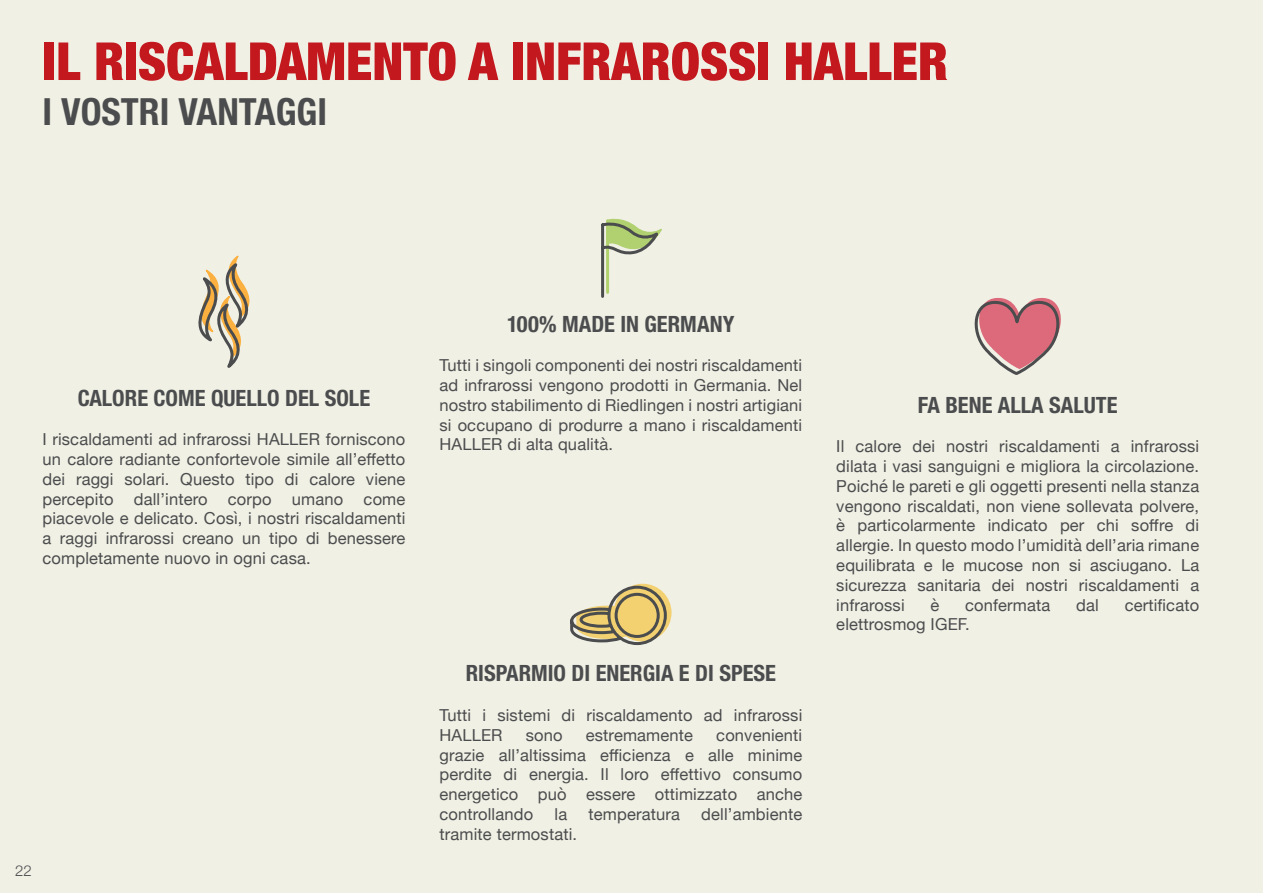
<style>
.page{position:relative;width:1263px;height:893px;background:#f0f0e5}
.page>*{position:absolute;margin:0;border:0;box-sizing:border-box;transform-origin:0 0}
.t1{font:900 condensed 52.5px "Helvetica Neue LT Std";color:#c2181e}
.t2{font:700 condensed 37.5px "Helvetica Neue LT Std";color:#4b4c4d}
.t3{font:700 condensed 22.5px "Helvetica Neue LT Std";color:#4b4c4d}
.t4{font:16.5px/19.8px "Helvetica Neue";letter-spacing:.01em;color:#4b4c4d;text-align:justify}
.t5{font:300 15px "Helvetica Neue";color:#4b4c4d}
</style>
<div class="page">
<svg style="left:601px;top:218px;width:61px;height:80px"></svg>
<svg style="left:198px;top:255px;width:52px;height:113px"></svg>
<svg style="left:570px;top:584px;width:98px;height:62px"></svg>
<svg style="left:974px;top:298px;width:87px;height:77px"></svg>
<h1 class="t1" style="left:43px;top:29px;width:907px">IL RISCALDAMENTO A INFRAROSSI HALLER</h1>
<h2 class="t2" style="left:43px;top:89px;width:286px">I VOSTRI VANTAGGI</h2>
<h3 class="t3" style="left:78px;top:384px;width:294px">CALORE COME QUELLO DEL SOLE</h3>
<p class="t4" style="left:43px;top:430px;width:364px">I riscaldamenti ad infrarossi HALLER forniscono un calore radiante confortevole simile all’effetto dei raggi solari. Questo tipo di calore viene percepito dall’intero corpo umano come piacevole e delicato. Così, i nostri riscaldamenti a raggi infrarossi creano un tipo di benessere completamente nuovo in ogni casa.</p>
<h3 class="t3" style="left:507px;top:310px;width:229px">100% MADE IN GERMANY</h3>
<p class="t4" style="left:439px;top:356px;width:364px">Tutti i singoli componenti dei nostri riscaldamenti ad infrarossi vengono prodotti in Germania. Nel nostro stabilimento di Riedlingen i nostri artigiani si occupano di produrre a mano i riscaldamenti HALLER di alta qualità.</p>
<p class="t5" style="left:15px;top:858px;width:18px">22</p>
<h3 class="t3" style="left:466px;top:660px;width:312px">RISPARMIO DI ENERGIA E DI SPESE</h3>
<p class="t4" style="left:439px;top:706px;width:364px">Tutti i sistemi di riscaldamento ad infrarossi<br>HALLER</p>
<p class="t4" style="left:439px;top:726px;width:364px;text-indent:277px">convenienti grazie all’altissima efficienza e alle minime perdite di energia. Il loro effettivo consumo energetico può essere ottimizzato anche controllando</p>
<p class="t4" style="left:526px;top:726px;width:38px">sono</p>
<p class="t4" style="left:586px;top:726px;width:109px">estremamente</p>
<p class="t4" style="left:554px;top:805px;width:14px">la</p>
<p class="t4" style="left:588px;top:805px;width:93px">temperatura</p>
<p class="t4" style="left:701px;top:805px;width:103px">dell’ambiente</p>
<p class="t4" style="left:439px;top:825px;width:139px">tramite termostati.</p>
<h3 class="t3" style="left:918px;top:391px;width:201px">FA BENE ALLA SALUTE</h3>
<p class="t4" style="left:836px;top:437px;width:364px">Il calore dei nostri riscaldamenti a infrarossi dilata i vasi sanguigni e migliora la circolazione.<br>Poiché le pareti e gli oggetti presenti nella stanza vengono riscaldati, non viene sollevata polvere, è particolarmente indicato per chi soffre di allergie. In questo modo l’umidità dell’aria rimane equilibrata e le mucose non si asciugano. La sicurezza sanitaria dei nostri riscaldamenti a infrarossi</p>
<p class="t4" style="left:930px;top:596px;width:10px">è</p>
<p class="t4" style="left:965px;top:596px;width:87px">confermata</p>
<p class="t4" style="left:1076px;top:596px;width:24px">dal</p>
<p class="t4" style="left:1125px;top:596px;width:76px">certificato</p>
<p class="t4" style="left:836px;top:616px;width:135px">elettrosmog IGEF.</p>
</div>
